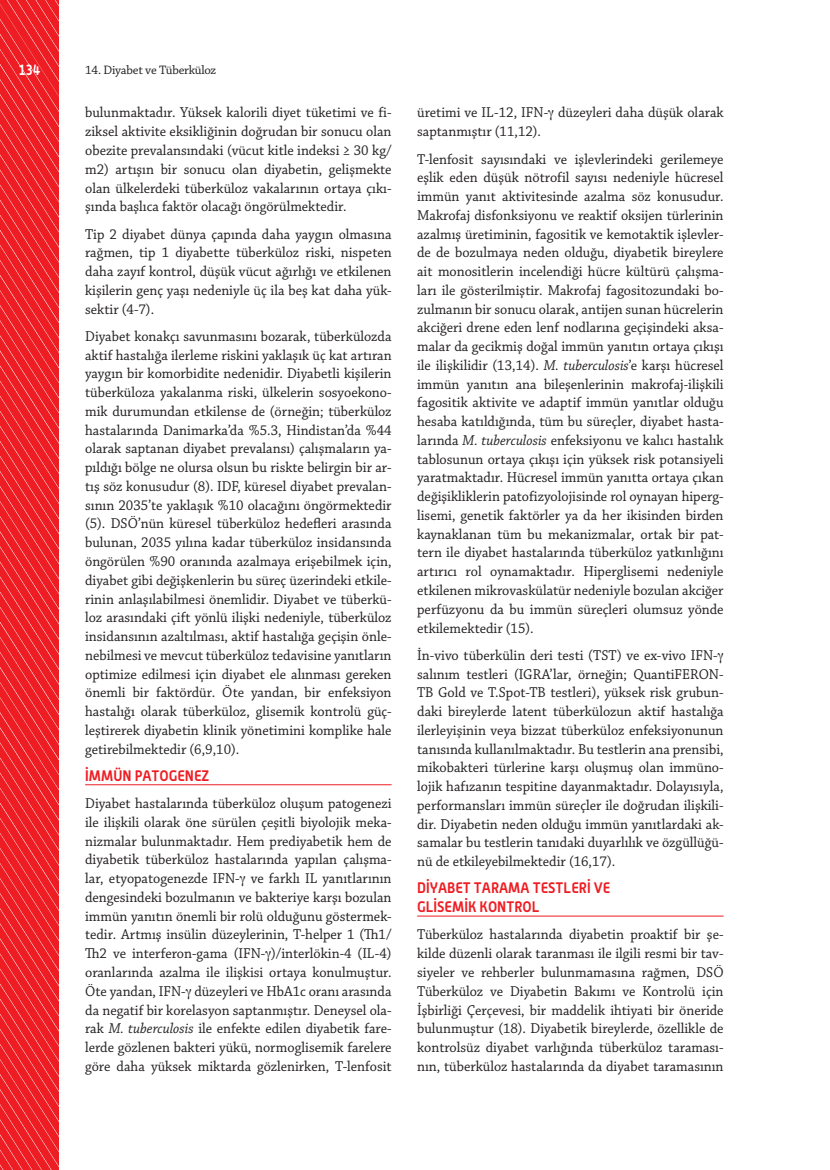
<style>
.page{position:relative;width:830px;height:1170px;background:#fff}
.page>*{position:absolute;margin:0;border:0;box-sizing:border-box;transform-origin:0 0}
.t1{font:15px/18.8px "Chaparral Pro";color:#231f20;text-align:justify;scale:.95 1}
.t2{font:700 15px/18.8px "Alwyn OT";color:#ee1d23;scale:.95 1}
.t3{font:700 15px "Alwyn OT";color:#fff;scale:.85 1}
.t4{font:12.9px "Chaparral Pro";letter-spacing:-.02em;color:#231f20}
.s1{font-style:italic}
</style>
<div class="page">
<svg style="left:0;top:0;width:59px;height:1169px"></svg>
<hr style="left:85px;top:784px;width:306px;height:1px;background:#ee1d23">
<hr style="left:417px;top:915px;width:306px;height:1px;background:#ee1d23">
<p class="t3" style="left:18px;top:61px;width:28px">134</p>
<p class="t4" style="left:85px;top:62px;width:132px">14. Diyabet ve Tüberküloz</p>
<p class="t1" style="left:85px;top:104px;width:324px">bulunmaktadır. Yüksek kalorili diyet tüketimi ve fi&shy;ziksel aktivite eksikliğinin doğrudan bir sonucu olan obezite prevalansındaki (vücut kitle indeksi ≥ 30 kg/ m2) artışın bir sonucu olan diyabetin, gelişmekte olan ülkelerdeki tüberküloz vakalarının ortaya çıkı&shy;şında başlıca faktör olacağı öngörülmektedir.</p>
<p class="t1" style="left:85px;top:225px;width:324px">Tip 2 diyabet dünya çapında daha yaygın olmasına rağmen, tip 1 diyabette tüberküloz riski, nispeten daha zayıf kontrol, düşük vücut ağırlığı ve etkilenen kişilerin genç yaşı nedeniyle üç ila beş kat daha yük&shy;sektir (4-7).</p>
<p class="t1" style="left:85px;top:327px;width:324px">Diyabet konakçı savunmasını bozarak, tüberkülozda aktif hastalığa ilerleme riskini yaklaşık üç kat artıran yaygın bir komorbidite nedenidir. Diyabetli kişilerin tüberküloza yakalanma riski, ülkelerin sosyoekono&shy;mik durumundan etkilense de (örneğin; tüberküloz hastalarında Danimarka’da %5.3, Hindistan’da %44 olarak saptanan diyabet prevalansı) çalışmaların ya&shy;pıldığı bölge ne olursa olsun bu riskte belirgin bir ar&shy;tış söz konusudur (8). IDF, küresel diyabet prevalan&shy;sının 2035’te yaklaşık %10 olacağını öngörmektedir (5). DSÖ’nün küresel tüberküloz hedefleri arasında bulunan, 2035 yılına kadar tüberküloz insidansında öngörülen %90 oranında azalmaya erişebilmek için, diyabet gibi değişkenlerin bu süreç üzerindeki etkile&shy;rinin anlaşılabilmesi önemlidir. Diyabet ve tüberkü&shy;loz arasındaki çift yönlü ilişki nedeniyle, tüberküloz insidansının azaltılması, aktif hastalığa geçişin önle&shy;nebilmesi ve mevcut tüberküloz tedavisine yanıtların optimize edilmesi için diyabet ele alınması gereken önemli bir faktördür. Öte yandan, bir enfeksiyon hastalığı olarak tüberküloz, glisemik kontrolü güç&shy;leştirerek diyabetin klinik yönetimini komplike hale getirebilmektedir (6,9,10).</p>
<p class="t2" style="left:85px;top:765px;width:132px">İMMÜN PATOGENEZ</p>
<p class="t1" style="left:85px;top:794px;width:324px">Diyabet hastalarında tüberküloz oluşum patogenezi ile ilişkili olarak öne sürülen çeşitli biyolojik meka&shy;nizmalar bulunmaktadır. Hem prediyabetik hem de diyabetik tüberküloz hastalarında yapılan çalışma&shy;lar, etyopatogenezde IFN- ve farklı IL yanıtlarının dengesindeki bozulmanın ve bakteriye karşı bozulan immün yanıtın önemli bir rolü olduğunu göstermek&shy;tedir. Artmış insülin düzeylerinin, T-helper 1 (Th1/ Th2 ve interferon-gama (IFN- )/interlökin-4 (IL-4) oranlarında azalma ile ilişkisi ortaya konulmuştur.<br>Öte yandan, IFN- düzeyleri ve HbA1c oranı arasında da negatif bir korelasyon saptanmıştır. Deneysel ola&shy;rak <span class="s1">M. tuberculosis</span> ile enfekte edilen diyabetik fare&shy;lerde gözlenen bakteri yükü, normoglisemik farelere göre daha yüksek miktarda gözlenirken, T-lenfosit</p>
<p class="t1" style="left:417px;top:104px;width:324px">üretimi ve IL-12, IFN- düzeyleri daha düşük olarak saptanmıştır (11,12).</p>
<p class="t1" style="left:417px;top:150px;width:324px">T-lenfosit sayısındaki ve işlevlerindeki gerilemeye eşlik eden düşük nötrofil sayısı nedeniyle hücresel immün yanıt aktivitesinde azalma söz konusudur.<br>Makrofaj disfonksiyonu ve reaktif oksijen türlerinin azalmış üretiminin, fagositik ve kemotaktik işlevler&shy;de de bozulmaya neden olduğu, diyabetik bireylere ait monositlerin incelendiği hücre kültürü çalışma&shy;ları ile gösterilmiştir. Makrofaj fagositozundaki bo&shy;zulmanın bir sonucu olarak, antijen sunan hücrelerin akciğeri drene eden lenf nodlarına geçişindeki aksa&shy;malar da gecikmiş doğal immün yanıtın ortaya çıkışı ile ilişkilidir (13,14). <span class="s1">M. tuberculosis</span>’e karşı hücresel immün yanıtın ana bileşenlerinin makrofaj-ilişkili fagositik aktivite ve adaptif immün yanıtlar olduğu hesaba katıldığında, tüm bu süreçler, diyabet hasta&shy;larında <span class="s1">M. tuberculosis</span> enfeksiyonu ve kalıcı hastalık tablosunun ortaya çıkışı için yüksek risk potansiyeli yaratmaktadır. Hücresel immün yanıtta ortaya çıkan değişikliklerin patofizyolojisinde rol oynayan hiperg&shy;lisemi, genetik faktörler ya da her ikisinden birden kaynaklanan tüm bu mekanizmalar, ortak bir pat&shy;tern ile diyabet hastalarında tüberküloz yatkınlığını artırıcı rol oynamaktadır. Hiperglisemi nedeniyle etkilenen mikrovaskülatür nedeniyle bozulan akciğer perfüzyonu da bu immün süreçleri olumsuz yönde etkilemektedir (15).</p>
<p class="t1" style="left:417px;top:646px;width:324px;text-align:left">İn-vivo tüberkülin deri testi (TST) ve ex-vivo IFN&shy;salınım testleri (IGRA’lar, örneğin; QuantiFERON-TB Gold ve T.Spot-TB testleri), yüksek risk grubun&shy;daki bireylerde latent tüberkülozun aktif hastalığa ilerleyişinin veya bizzat tüberküloz enfeksiyonunun tanısında kullanılmaktadır. Bu testlerin ana prensibi, mikobakteri türlerine karşı oluşmuş olan immüno&shy;lojik hafızanın tespitine dayanmaktadır. Dolayısıyla, performansları immün süreçler ile doğrudan ilişkili&shy;dir. Diyabetin neden olduğu immün yanıtlardaki ak&shy;samalar bu testlerin tanıdaki duyarlılık ve özgüllüğü&shy;nü de etkileyebilmektedir (16,17).</p>
<p class="t2" style="left:417px;top:878px;width:205px">DİYABET TARAMA TESTLERİ VE<br>GLİSEMİK KONTROL</p>
<p class="t1" style="left:417px;top:925px;width:324px">Tüberküloz hastalarında diyabetin proaktif bir şe&shy;kilde düzenli olarak taranması ile ilgili resmi bir tav&shy;siyeler ve rehberler bulunmamasına rağmen, DSÖ Tüberküloz ve Diyabetin Bakımı ve Kontrolü için İşbirliği Çerçevesi, bir maddelik ihtiyati bir öneride bulunmuştur (18). Diyabetik bireylerde, özellikle de kontrolsüz diyabet varlığında tüberküloz taraması&shy;nın, tüberküloz hastalarında da diyabet taramasının</p>
</div>
